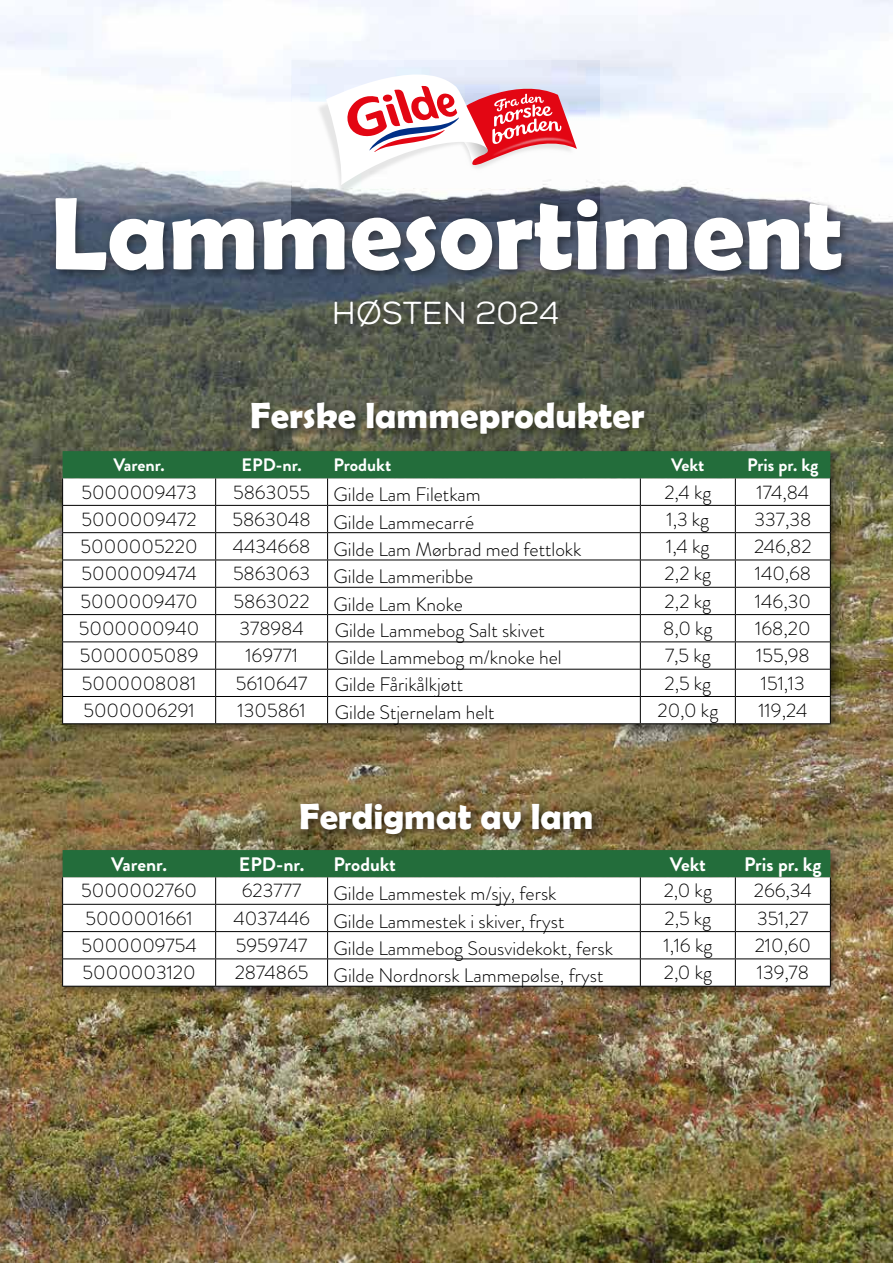
<style>
.page{position:relative;width:893px;height:1263px;background:#fff}
.page>*{position:absolute;margin:0;border:0;box-sizing:border-box;transform-origin:0 0}
.t1{font:700 103.95px "Berlin Sans FB Demi";color:#fff}
.t2{font:700 36.45px "Berlin Sans FB Demi";color:#fff}
.t3{font:31.8px "Nexa Rust Sans";color:#fff}
.t4{font:300 19.5px "Brandon Grotesque";color:#000}
.t5{font:300 19.5px "Brandon Grotesque";color:#010202}
.t6{font:700 19.5px "Brandon Grotesque";color:#fff}
.t7{font:700 18px "Brandon Grotesque";color:#fff}
.s1{color:#000}
</style>
<div class="page">
<img style="left:0;top:0;width:893px;height:1263px">
<img style="left:292px;top:61px;width:307px;height:132px">
<img style="left:577px;top:111px;width:24px;height:72px">
<svg style="left:326px;top:54px;width:251px;height:131px"></svg>
<div style="left:50px;top:193px;width:802px;height:89px;background:#000;opacity:.47"></div>
<div style="left:329px;top:294px;width:241px;height:44px;background:#000;opacity:.47"></div>
<div style="left:247px;top:398px;width:408px;height:47px;background:#000;opacity:.47"></div>
<div style="left:296px;top:798px;width:307px;height:47px;background:#000;opacity:.6"></div>
<div style="left:57px;top:446px;width:785px;height:289px;background:#000;opacity:.47"></div>
<svg style="left:62px;top:451px;width:769px;height:272px"></svg>
<hr style="left:62px;top:723px;width:154px;height:1px;background:#000">
<hr style="left:216px;top:723px;width:112px;height:1px;background:#000">
<hr style="left:328px;top:723px;width:312px;height:1px;background:#000">
<hr style="left:640px;top:723px;width:95px;height:1px;background:#000">
<hr style="left:735px;top:723px;width:96px;height:1px;background:#000">
<div style="left:57px;top:845px;width:785px;height:153px;background:#000;opacity:.47"></div>
<svg style="left:62px;top:850px;width:769px;height:136px"></svg>
<hr style="left:62px;top:986px;width:154px;height:1px;background:#000">
<hr style="left:216px;top:986px;width:112px;height:1px;background:#000">
<hr style="left:328px;top:986px;width:312px;height:1px;background:#000">
<hr style="left:640px;top:986px;width:95px;height:1px;background:#000">
<hr style="left:735px;top:986px;width:96px;height:1px;background:#000">
<h1 class="t1" style="left:51px;top:173px;width:793px">Lammesortiment</h1>
<h3 class="t3" style="left:332px;top:294px;width:229px">HØSTEN 2024</h3>
<h2 class="t2" style="left:250px;top:395px;width:396px">Ferske lammeprodukter</h2>
<p class="t7" style="left:113px;top:452px;width:53px">Varenr.</p>
<p class="t7" style="left:241px;top:452px;width:62px">EPD-nr.</p>
<p class="t7" style="left:334px;top:452px;width:59px">Produkt</p>
<p class="t7" style="left:671px;top:452px;width:35px">Vekt</p>
<p class="t7" style="left:747px;top:452px;width:73px">Pris pr. kg</p>
<p class="t4" style="left:81px;top:478px;width:117px">5000009473</p>
<p class="t4" style="left:233px;top:481px;width:249px">5863055 Gilde Lam Filetkam</p>
<p class="t4" style="left:664px;top:478px;width:49px">2,4 kg</p>
<p class="t4" style="left:756px;top:478px;width:54px">174,84</p>
<p class="t4" style="left:82px;top:506px;width:116px">5000009472</p>
<p class="t5" style="left:232px;top:509px;width:243px"><span class="s1">5863048</span> Gilde Lammecarré</p>
<p class="t4" style="left:666px;top:506px;width:44px">1,3 kg</p>
<p class="t4" style="left:754px;top:506px;width:58px">337,38</p>
<p class="t4" style="left:81px;top:533px;width:118px">5000005220</p>
<p class="t4" style="left:233px;top:536px;width:350px">4434668 Gilde Lam Mørbrad med fettlokk</p>
<p class="t4" style="left:666px;top:533px;width:45px">1,4 kg</p>
<p class="t4" style="left:754px;top:533px;width:59px">246,82</p>
<p class="t4" style="left:81px;top:560px;width:117px">5000009474</p>
<p class="t5" style="left:233px;top:563px;width:242px"><span class="s1">5863063</span> Gilde Lammeribbe</p>
<p class="t4" style="left:665px;top:560px;width:48px">2,2 kg</p>
<p class="t4" style="left:755px;top:560px;width:58px">140,68</p>
<p class="t4" style="left:81px;top:588px;width:119px">5000009470</p>
<p class="t4" style="left:234px;top:590px;width:231px">5863022 Gilde Lam Knoke</p>
<p class="t4" style="left:665px;top:588px;width:48px">2,2 kg</p>
<p class="t4" style="left:755px;top:588px;width:58px">146,30</p>
<p class="t4" style="left:79px;top:615px;width:122px">5000000940</p>
<p class="t4" style="left:239px;top:615px;width:66px">378984</p>
<p class="t4" style="left:335px;top:617px;width:212px">Gilde Lammebog Salt skivet</p>
<p class="t4" style="left:663px;top:615px;width:51px">8,0 kg</p>
<p class="t4" style="left:755px;top:615px;width:57px">168,20</p>
<p class="t4" style="left:80px;top:642px;width:120px">5000005089</p>
<p class="t4" style="left:245px;top:642px;width:54px">169771</p>
<p class="t4" style="left:335px;top:644px;width:228px">Gilde Lammebog m/knoke hel</p>
<p class="t4" style="left:665px;top:642px;width:47px">7,5 kg</p>
<p class="t4" style="left:756px;top:642px;width:55px">155,98</p>
<p class="t4" style="left:82px;top:670px;width:116px">5000008081</p>
<p class="t4" style="left:236px;top:670px;width:73px">5610647</p>
<p class="t4" style="left:335px;top:671px;width:130px">Gilde Fårikålkjøtt</p>
<p class="t4" style="left:665px;top:670px;width:48px">2,5 kg</p>
<p class="t4" style="left:761px;top:670px;width:45px">151,13</p>
<p class="t4" style="left:83px;top:697px;width:113px">5000006291</p>
<p class="t4" style="left:238px;top:697px;width:70px">1305861</p>
<p class="t4" style="left:335px;top:698px;width:161px">Gilde Stjernelam helt</p>
<p class="t4" style="left:657px;top:697px;width:62px">20,0 kg</p>
<p class="t4" style="left:758px;top:697px;width:51px">119,24</p>
<h2 class="t2" style="left:299px;top:795px;width:296px">Ferdigmat av lam</h2>
<p class="t6" style="left:111px;top:850px;width:57px">Varenr.</p>
<p class="t6" style="left:239px;top:850px;width:67px">EPD-nr.</p>
<p class="t6" style="left:334px;top:850px;width:64px">Produkt</p>
<p class="t6" style="left:670px;top:850px;width:38px">Vekt</p>
<p class="t6" style="left:744px;top:850px;width:79px">Pris pr. kg</p>
<p class="t4" style="left:81px;top:877px;width:117px">5000002760</p>
<p class="t4" style="left:242px;top:877px;width:61px">623777</p>
<p class="t4" style="left:334px;top:880px;width:224px">Gilde Lammestek m/sjy, fersk</p>
<p class="t4" style="left:664px;top:877px;width:50px">2,0 kg</p>
<p class="t4" style="left:754px;top:877px;width:60px">266,34</p>
<p class="t4" style="left:85px;top:905px;width:109px">5000001661</p>
<p class="t4" style="left:233px;top:907px;width:332px">4037446 Gilde Lammestek i skiver, fryst</p>
<p class="t4" style="left:664px;top:905px;width:48px">2,5 kg</p>
<p class="t4" style="left:757px;top:905px;width:53px">351,27</p>
<p class="t4" style="left:81px;top:932px;width:117px">5000009754</p>
<p class="t4" style="left:236px;top:932px;width:73px">5959747</p>
<p class="t4" style="left:334px;top:935px;width:281px">Gilde Lammebog Sousvidekokt, fersk</p>
<p class="t4" style="left:663px;top:932px;width:50px">1,16 kg</p>
<p class="t4" style="left:755px;top:932px;width:58px">210,60</p>
<p class="t4" style="left:83px;top:959px;width:115px">5000003120</p>
<p class="t4" style="left:235px;top:959px;width:75px">2874865</p>
<p class="t4" style="left:334px;top:962px;width:271px">Gilde Nordnorsk Lammepølse, fryst</p>
<p class="t4" style="left:664px;top:959px;width:50px">2,0 kg</p>
<p class="t4" style="left:757px;top:959px;width:54px">139,78</p>
</div>
